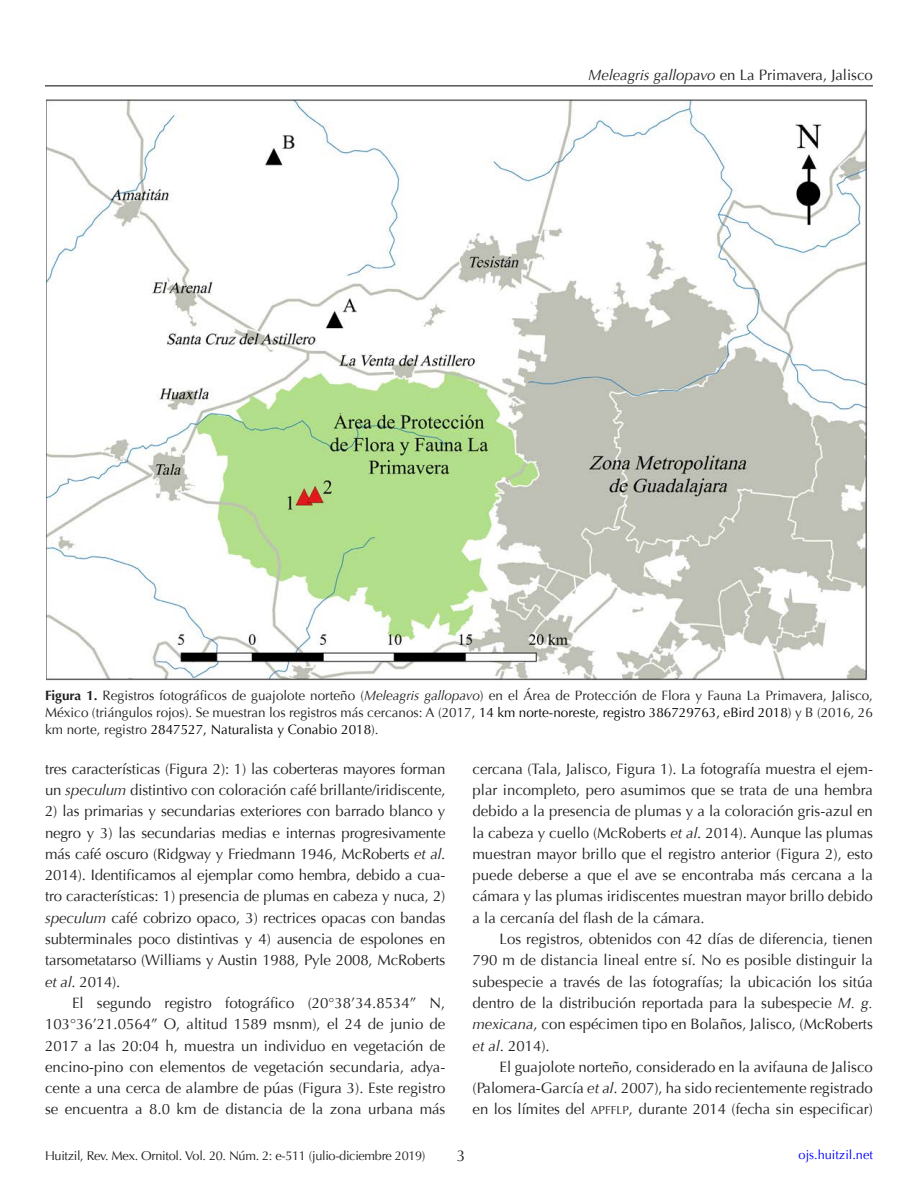
<style>
.page{position:relative;width:918px;height:1188px;background:#fff}
.page>*{position:absolute;margin:0;border:0;box-sizing:border-box;transform-origin:0 0}
.t1{font:15.75px "Optima";color:#231f20}
.texto_sangría{font:15px/21.3px "Optima";color:#231f20;text-align:justify}
.pies_de_figura{font:13.5px/17.2px "Optima";color:#231f20;text-align:justify}
.t2{font:12.75px "Optima";letter-spacing:-.025em;color:#231f20}
.t3{font:12.75px "Optima";color:#00f}
.s1{font-style:italic}
.s2{font-weight:700}
.s3{color:#000}
.s4{font-size:11.55px}
</style>
<div class="page">
<hr style="left:45px;top:86px;width:828px;height:1px;background:#000">
<img style="left:46px;top:99px;width:823px;height:581px">
<p class="texto_sangría" style="left:588px;top:65px;width:286px"><span class="s1">Meleagris gallopavo</span> en La Primavera, Jalisco</p>
<p class="pies_de_figura" style="left:45px;top:687px;width:830px"><span class="s2">Figura 1.</span> Registros fotográficos de guajolote norteño (<span class="s1">Meleagris gallopavo</span>) en el Área de Protección de Flora y Fauna La Primavera, Jalisco, México (triángulos rojos). Se muestran los registros más cercanos: A (2017, <span class="s3">14 km norte-noreste, registro 386729763, eBird 2018</span>) y B (2016, 26 km norte, registro <span class="s3">2847527, Naturalista y Conabio 2018</span>).</p>
<p class="texto_sangría" style="left:45px;top:758px;width:402px">tres características (Figura 2): 1) las coberteras mayores forman un <span class="s1">speculum</span> distintivo con coloración café brillante/iridiscente,</p>
<p class="texto_sangría" style="left:45px;top:801px;width:402px">2) las primarias y secundarias exteriores con barrado blanco y negro y 3) las secundarias medias e internas progresivamente más café oscuro (Ridgway y Friedmann 1946, McRoberts <span class="s1">et al</span>.<br>2014). Identificamos al ejemplar como hembra, debido a cua&shy;tro características: 1) presencia de plumas en cabeza y nuca, 2) <span class="s1">speculum</span> café cobrizo opaco, 3) rectrices opacas con bandas subterminales poco distintivas y 4) ausencia de espolones en tarsometatarso (Williams y Austin 1988, Pyle 2008, McRoberts <span class="s1">et al</span>. 2014).</p>
<p class="texto_sangría" style="left:45px;top:992px;width:402px;text-indent:27px">El segundo registro fotográfico (20°38’34.8534” N, 103°36’21.0564” O, altitud 1589 msnm), el 24 de junio de 2017 a las 20:04 h, muestra un individuo en vegetación de encino-pino con elementos de vegetación secundaria, adya&shy;cente a una cerca de alambre de púas (Figura 3). Este registro se encuentra a 8.0 km de distancia de la zona urbana más</p>
<p class="texto_sangría" style="left:472px;top:758px;width:402px">cercana (Tala, Jalisco, Figura 1). La fotografía muestra el ejem&shy;plar incompleto, pero asumimos que se trata de una hembra debido a la presencia de plumas y a la coloración gris-azul en la cabeza y cuello (McRoberts <span class="s1">et al</span>. 2014). Aunque las plumas muestran mayor brillo que el registro anterior (Figura 2), esto puede deberse a que el ave se encontraba más cercana a la cámara y las plumas iridiscentes muestran mayor brillo debido a la cercanía del flash de la cámara.</p>
<p class="texto_sangría" style="left:473px;top:929px;width:402px;text-indent:27px">Los registros, obtenidos con 42 días de diferencia, tienen 790 m de distancia lineal entre sí. No es posible distinguir la subespecie a través de las fotografías; la ubicación los sitúa dentro de la distribución reportada para la subespecie <span class="s1">M. g. mexicana</span>, con espécimen tipo en Bolaños, Jalisco, (McRoberts <span class="s1">et al</span>. 2014).</p>
<p class="texto_sangría" style="left:473px;top:1056px;width:402px;text-indent:27px">El guajolote norteño, considerado en la avifauna de Jalisco (Palomera-García <span class="s1">et al</span>. 2007), ha sido recientemente registrado en los límites del <span class="s4">apfflp</span>, durante 2014 (fecha sin especificar)</p>
<p class="t2" style="left:45px;top:1148px;width:382px">Huitzil, Rev. Mex. Ornitol. Vol. 20. Núm. 2: e-511 (julio-diciembre 2019)</p>
<p class="t1" style="left:457px;top:1147px;width:10px">3</p>
<p class="t3" style="left:799px;top:1147px;width:76px">ojs.huitzil.net</p>
</div>
